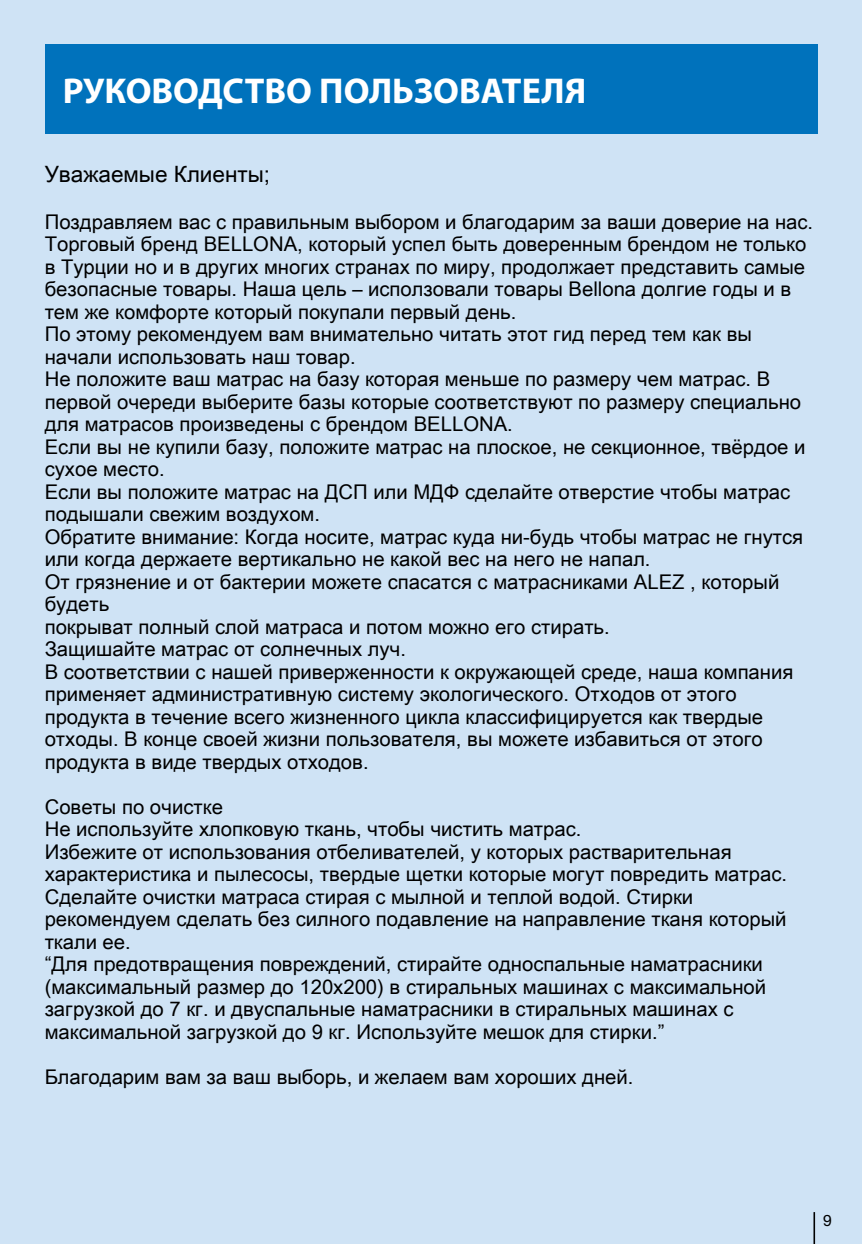
<style>
.page{position:relative;width:862px;height:1244px;background:#fff}
.page>*{position:absolute;margin:0;border:0;box-sizing:border-box;transform-origin:0 0}
.t1{font:700 36px "Myriad Pro";letter-spacing:-.005em;color:#fff}
.t2{font:22.5px "Arial Unicode MS";color:#000}
.t3{font:20.25px/22.5px "Arial Unicode MS";color:#000}
.t4{font:15.75px "Helvetica Neue LT Pro";color:#000}
</style>
<div class="page">
<div style="left:0;top:0;width:861px;height:1244px;background:#cfe3f5"></div>
<hr style="left:813px;top:1212px;width:1px;height:32px;background:#000">
<div style="left:45px;top:45px;width:771px;height:89px;background:#0072bc"></div>
<h1 class="t1" style="left:63px;top:68px;width:525px">РУКОВОДСТВО ПОЛЬЗОВАТЕЛЯ</h1>
<p class="t2" style="left:45px;top:158px;width:227px">Уважаемые Клиенты;</p>
<p class="t3" style="left:45px;top:210px;width:769px">Поздравляем вас с правильным выбором и благодарим за ваши доверие на нас.<br>Торговый бренд BELLONA, который успел быть доверенным брендом не только в Турции но и в других многих странах по миру, продолжает представить самые безопасные товары. Наша цель – исползовали товары Bellona долгие годы и в тем же комфорте который покупали первый день.<br>По этому рекомендуем вам внимательно читать этот гид перед тем как вы начали использовать наш товар.<br>Не положите ваш матрас на базу которая меньше по размеру чем матрас. В первой очереди выберите базы которые соответствуют по размеру специально для матрасов произведены с брендом BELLONA.<br>Если вы не купили базу, положите матрас на плоское, не секционное, твёрдое и сухое место.<br>Если вы положите матрас на ДСП или МДФ сделайте отверстие чтобы матрас подышали свежим воздухом.<br>Обратите внимание: Когда носите, матрас куда ни-будь чтобы матрас не гнутся или когда держаете вертикально не какой вес на него не напал.<br>От грязнение и от бактерии можете спасатся с матрасниками ALEZ , который будеть<br>покрыват полный слой матраса и потом можно его стирать.<br>Защишайте матрас от солнечных луч.<br>В соответствии с нашей приверженности к окружающей среде, наша компания применяет административную систему экологического. Отходов от этого продукта в течение всего жизненного цикла классифицируется как твердые отходы. В конце своей жизни пользователя, вы можете избавиться от этого продукта в виде твердых отходов.</p>
<p class="t3" style="left:45px;top:795px;width:743px">Советы по очистке<br>Не используйте хлопковую ткань, чтобы чистить матрас.<br>Избежите от использования отбеливателей, у которых растварительная характеристика и пылесосы, твердые щетки которые могут повредить матрас.<br>Сделайте очистки матраса стирая с мылной и теплой водой. Стирки рекомендуем сделать без силного подавление на направление тканя который ткали ее.<br>“Для предотвращения повреждений, стирайте односпальные наматрасники (максимальный размер до 120х200) в стиральных машинах с максимальной загрузкой до 7 кг. и двуспальные наматрасники в стиральных машинах с максимальной загрузкой до 9 кг. Используйте мешок для стирки.”</p>
<p class="t3" style="left:45px;top:1065px;width:590px">Благодарим вам за ваш выборь, и желаем вам хороших дней.</p>
<p class="t4" style="left:822px;top:1210px;width:10px">9</p>
</div>
